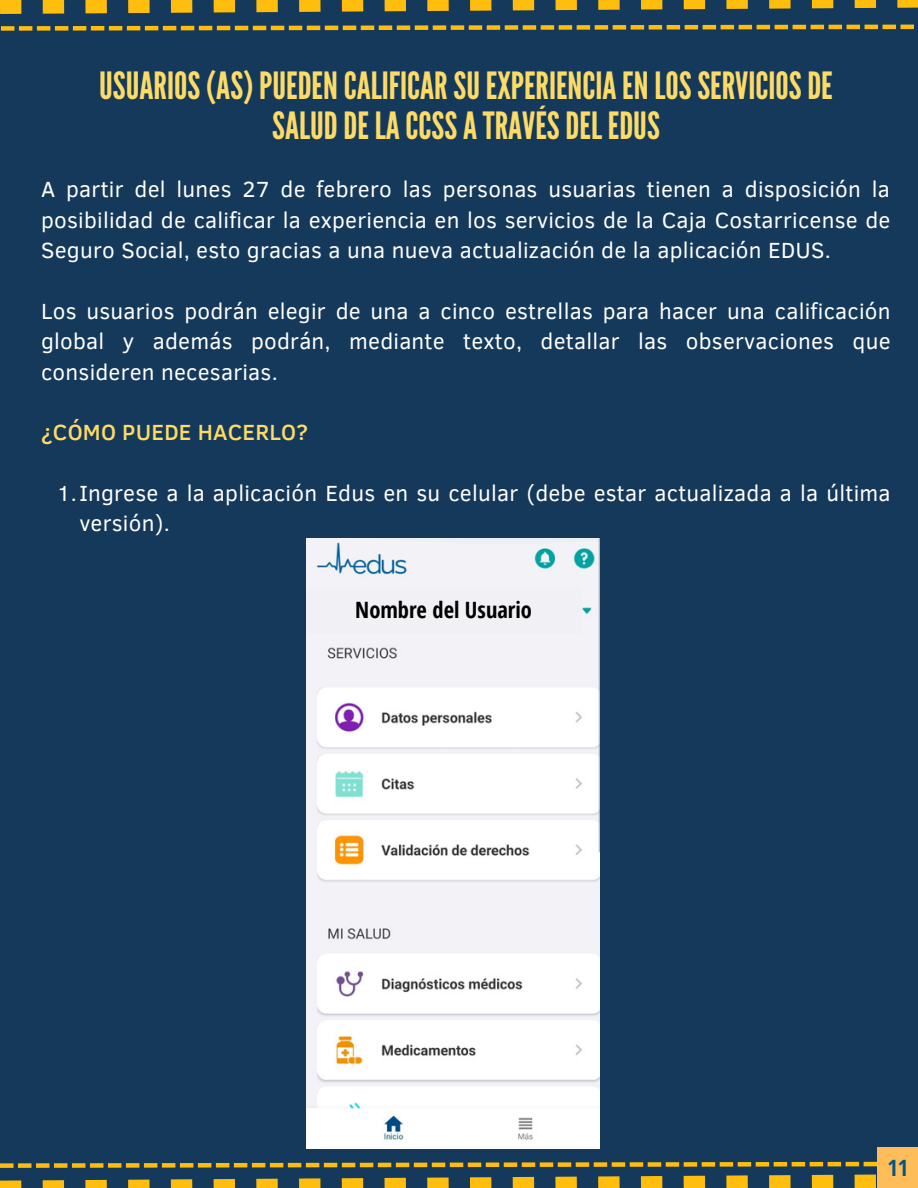
<style>
.page{position:relative;width:918px;height:1188px;background:#15395b}
.page>*{position:absolute;margin:0;border:0;box-sizing:border-box;transform-origin:0 0}
.t1{font:37.5px/40.5px "League Gothic";color:#fddb66;text-align:center}
.t2{font:22.5px/30.3px "Clear Sans";letter-spacing:.01em;color:#fff;text-align:justify}
.t3{font:500 22.5px "Clear Sans";letter-spacing:.01em;color:#fddb66}
.t4{font:700 22.5px "Open Sans Condensed";color:#000}
.t5{font:700 22.5px "Open Sans Condensed";color:#058}
</style>
<div class="page">
<svg style="left:0;top:1162px;width:878px;height:6px"></svg>
<svg style="left:0;top:1174px;width:878px;height:14px"></svg>
<div style="left:878px;top:1148px;width:40px;height:40px;background:#ffbd59"></div>
<svg style="left:0;top:25px;width:914px;height:6px"></svg>
<svg style="left:0;top:0;width:918px;height:14px"></svg>
<img style="left:306px;top:538px;width:294px;height:610px">
<div style="left:306px;top:587px;width:275px;height:46px;background:#f1f0f4"></div>
<h1 class="t1" style="left:99px;top:66px;width:735px">USUARI0S(AS)PUEDENCALIFICARSUEXPERIENCIAENLOSSERVICIOSDE<br>SALUDDE LACCSSATRAVÉSDEL EDUS</h1>
<p class="t2" style="left:41px;top:173px;width:851px">A partir del lunes 27 de febrero las personas usuarias tienen a disposición la posibilidad de calificar la experiencia en los servicios de la Caja Costarricense de Seguro Social, esto gracias a una nueva actualización de la aplicación EDUS.</p>
<p class="t2" style="left:41px;top:295px;width:851px">Los usuarios podrán elegir de una a cinco estrellas para hacer una calificación global y además podrán, mediante texto, detallar las observaciones que consideren necesarias.</p>
<p class="t3" style="left:41px;top:416px;width:268px">¿CÓMO PUEDE HACERLO?</p>
<p class="t2" style="left:79px;top:477px;width:813px;text-indent:-23px">1.Ingrese a la aplicación Edus en su celular (debe estar actualizada a la última versión).</p>
<p class="t4" style="left:355px;top:594px;width:178px">Nombre del Usuario</p>
<p class="t5" style="left:887px;top:1152px;width:22px">11</p>
</div>
